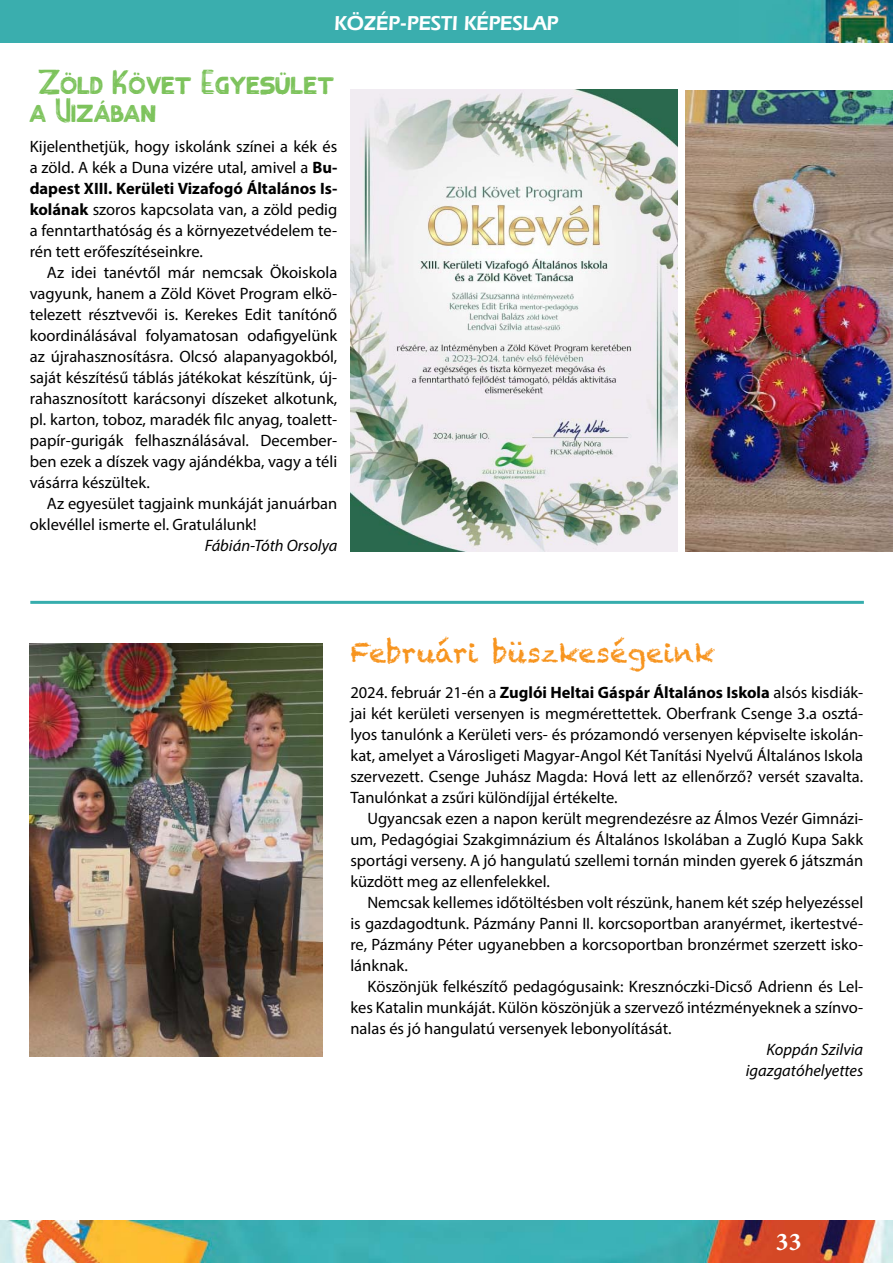
<style>
.page{position:relative;width:893px;height:1263px;background:#fff}
.page>*{position:absolute;margin:0;border:0;box-sizing:border-box;transform-origin:0 0}
.t1{font:34.5px/28.5px "THEME";color:#7dc35c}
.t2{font:27px "Chalkduster";color:#f7941e}
.t3{font:700 25.5px "Minion Pro";color:#fff}
.t4{font:600 21px "Eras IT Cby BT";color:#fff}
.t5{font:16.5px/21px "Myriad Pro";color:#000;text-align:justify}
.t6{font:italic 16.5px/21px "Myriad Pro";color:#000;text-align:right}
.s1{font-weight:700}
</style>
<div class="page">
<img style="left:0;top:0;width:893px;height:43px">
<img style="left:0;top:1220px;width:893px;height:43px">
<img style="left:685px;top:90px;width:208px;height:461px">
<img style="left:350px;top:89px;width:327px;height:462px">
<img style="left:30px;top:644px;width:293px;height:412px">
<hr style="left:30px;top:601px;width:834px;height:3px;background:#36adad">
<p class="t4" style="left:334px;top:15px;width:226px">KÖZÉP-PESTI KÉPESLAP</p>
<h1 class="t1" style="left:30px;top:71px;width:307px">Zöld Követ Egyesület a Vizában</h1>
<p class="t5" style="left:30px;top:138px;width:309px">Kijelenthetjük, hogy iskolánk színei a kék és a zöld. A kék a Duna vizére utal, amivel a <span class="s1">Bu&shy;dapest XIII. Kerületi Vizafogó Általános Is&shy;kolának</span> szoros kapcsolata van, a zöld pedig a fenntarthatóság és a környezetvédelem te&shy;rén tett erőfeszítéseinkre.</p>
<p class="t5" style="left:30px;top:264px;width:309px;text-indent:17px">Az idei tanévtől már nemcsak Ökoiskola vagyunk, hanem a Zöld Követ Program elkö&shy;telezett résztvevői is. Kerekes Edit tanítónő koordinálásával folyamatosan odafigyelünk az újrahasznosításra. Olcsó alapanyagokból, saját készítésű táblás játékokat készítünk, új&shy;rahasznosított karácsonyi díszeket alkotunk, pl. karton, toboz, maradék filc anyag, toalett&shy;papír-gurigák felhasználásával. December&shy;ben ezek a díszek vagy ajándékba, vagy a téli vásárra készültek.</p>
<p class="t5" style="left:30px;top:495px;width:309px;text-indent:17px">Az egyesület tagjaink munkáját januárban oklevéllel ismerte el. Gratulálunk!</p>
<p class="t6" style="left:205px;top:537px;width:134px">Fábián-Tóth Orsolya</p>
<h2 class="t2" style="left:350px;top:636px;width:366px">Februári büszkeségeink</h2>
<p class="t5" style="left:350px;top:684px;width:514px">2024. február 21-én a <span class="s1">Zuglói Heltai Gáspár Általános Iskola</span> alsós kisdiák&shy;jai két kerületi versenyen is megmérettettek. Oberfrank Csenge 3.a osztá&shy;lyos tanu lónk a Kerületi vers- és prózamondó versenyen képviselte iskolán&shy;kat, amelyet a Városligeti Magyar-Angol Két Tanítási Nyelvű Általános Iskola szervezett. Csenge Juhász Magda: Hová lett az ellenőrző? versét szavalta.<br>Tanulónkat a zsűri különdíjjal értékelte.</p>
<p class="t5" style="left:350px;top:810px;width:514px;text-indent:17px">Ugyancsak ezen a napon került megrendezésre az Álmos Vezér Gimnázi&shy;um, Pedagógiai Szakgimnázium és Általános Iskolában a Zugló Kupa Sakk sportági verseny. A jó hangulatú szellemi tornán minden gyerek 6 játszmán küzdött meg az ellenfelekkel.</p>
<p class="t5" style="left:350px;top:894px;width:514px;text-indent:17px">Nemcsak kellemes időtöltésben volt részünk, hanem két szép helyezéssel is gazdagodtunk. Pázmány Panni II. korcsoportban aranyérmet, ikertestvé&shy;re, Pázmány Péter ugyanebben a korcsoportban bronzérmet szerzett isko&shy;lánknak.</p>
<p class="t5" style="left:350px;top:978px;width:514px;text-indent:17px">Köszönjük felkészítő pedagógusaink: Kresznóczki-Dicső Adrienn és Lel&shy;kes Katalin munkáját. Külön köszönjük a szervező intézményeknek a színvo&shy;nalas és jó hangulatú versenyek lebonyolítását.</p>
<p class="t6" style="left:746px;top:1041px;width:119px">Koppán Szilvia igazgatóhelyettes</p>
<h3 class="t3" style="left:776px;top:1231px;width:27px">33</h3>
</div>
